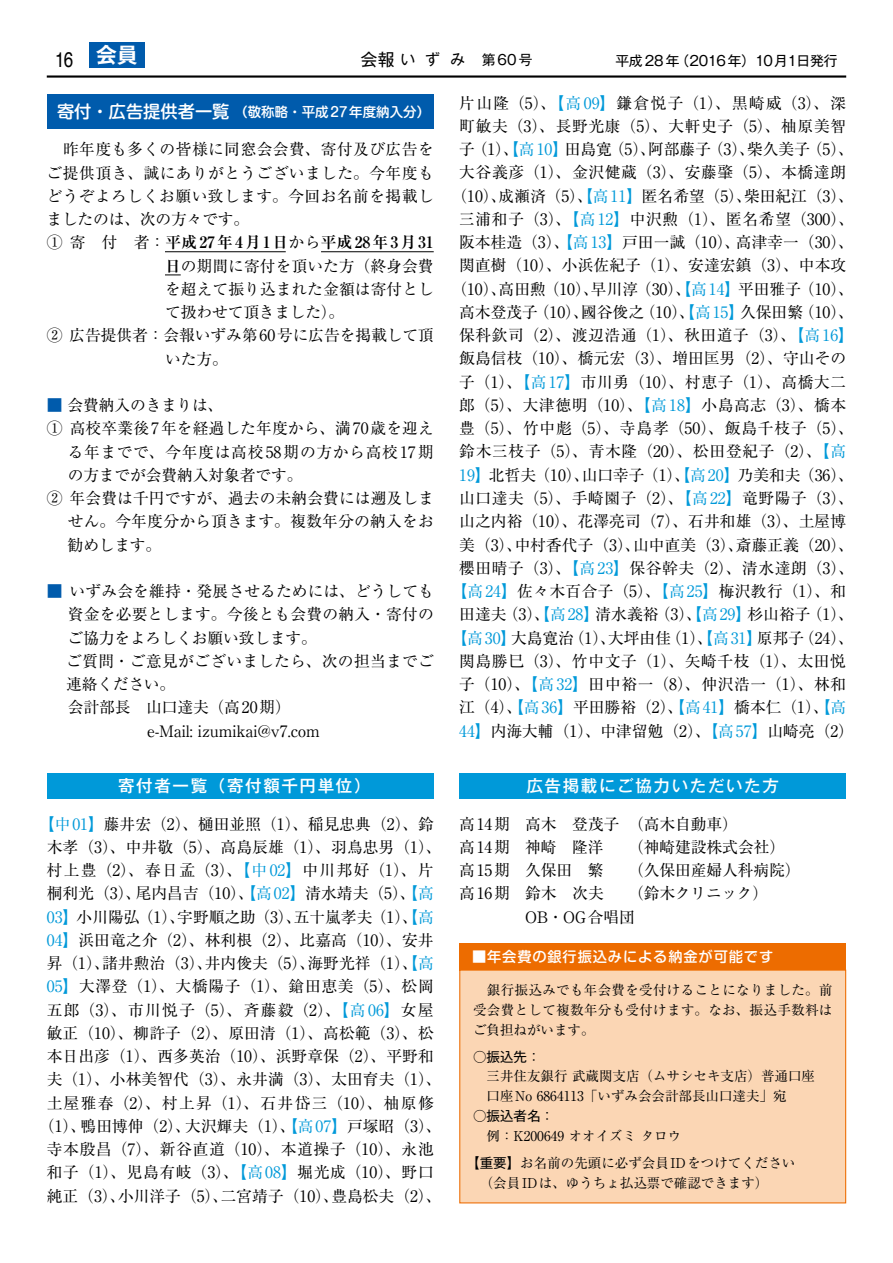
<style>
.page{position:relative;width:893px;height:1263px;background:#fff}
.page>*{position:absolute;margin:0;border:0;box-sizing:border-box;transform-origin:0 0}
.t1{font:21.3px "Helvetica";color:#000;scale:.8 1}
.t2{font:700 21.3px "Gothic MB101 Pro De";color:#fff}
.t3{font:500 16.5px "Gothic MB101 Pro";letter-spacing:.1em;color:#fff}
.t4{font:15.75px/23.2px "Ryumin Pro";letter-spacing:.005em;color:#000;text-align:center}
.t5{font:15.75px "Ryumin Pro";letter-spacing:.03em;color:#000}
.t6{font:700 15.75px "Ryumin Pro";letter-spacing:.13em;color:#000}
.t7{font:15.75px "Ryumin Pro";letter-spacing:.025em;color:#000}
.t8{font:15.75px "Ryumin Pro";letter-spacing:.045em;color:#000}
.t9{font:15.75px "Ryumin Pro";letter-spacing:-.015em;color:#000}
.t10{font:500 14.25px "Shin M Go Pro";letter-spacing:.06em;color:#fff}
.t11{font:13.8px "Gothic MB101 Pro";letter-spacing:.005em;color:#000}
.t12{font:13.5px/20px "Ryumin Pro";color:#000}
.t13{font:500 13.5px "Shin M Go Pro";color:#fff}
.t14{font:13.5px "Gothic MB101 Pro";color:#000}
.s1{font-size:17.25px}
.s2{font-size:16.95px}
.s3{font-size:14.85px}
.s4{color:#0099d9}
.s5{font-weight:400}
.s6{font-weight:700}
.s7{color:#005bac}
.s8{font-family:"Gothic MB101 Pro"}
</style>
<div class="page">
<hr style="left:47px;top:75px;width:799px;height:3px;background:#000">
<div style="left:89px;top:43px;width:56px;height:25px;background:#005bac"></div>
<hr style="left:165px;top:251px;width:121px;height:1px;background:#000">
<svg style="left:165px;top:275px;width:16px;height:1px"></svg>
<hr style="left:321px;top:251px;width:113px;height:1px;background:#000">
<div style="left:47px;top:95px;width:387px;height:34px;background:#005bac"></div>
<div style="left:47px;top:773px;width:387px;height:25px;background:#0099d9"></div>
<div style="left:459px;top:773px;width:387px;height:25px;background:#0099d9"></div>
<div style="left:459px;top:943px;width:387px;height:28px;background:#ed6c00"></div>
<div style="left:460px;top:970px;width:386px;height:233px;background:#fbd6b4"></div>
<div style="left:459px;top:969px;width:387px;height:234px;border:1px solid #ed6c00"></div>
<h1 class="t2" style="left:96px;top:38px;width:44px">会員</h1>
<p class="t13" style="left:57px;top:101px;width:375px"><span class="s1">寄付・広告提供者一覧</span> （敬称略・平成27年度納入分）</p>
<h1 class="t1" style="left:55px;top:43px;width:24px">16</h1>
<p class="t11" style="left:360px;top:48px;width:174px"><span class="s2">会報</span> <span class="s3">い ず み</span> 第60号</p>
<p class="t11" style="left:615px;top:50px;width:224px">平成28年（2016年）10月１日発行</p>
<p class="t4" style="left:451px;top:90px;width:404px">片山隆（5）、<span class="s4">【高 09】</span>鎌倉悦子（1）、黒崎威（3）、深町敏夫（3）、長野光康（5）、大軒史子（5）、柚原美智子（1）、<span class="s4">【高10】</span>田島寛（5）、阿部藤子（3）、柴久美子（5）、大谷義彦（1）、金沢健蔵（3）、安藤肇（5）、本橋達朗（10）、成瀬済（5）、<span class="s4">【高11】</span>匿名希望（5）、柴田紀江（3）、三浦和子（3）、<span class="s4">【高12】</span>中沢勲（1）、匿名希望（300）、阪本桂造（3）、<span class="s4">【高13】</span>戸田一誠（10）、高津幸一（30）、関直樹（10）、小浜佐紀子（1）、安達宏鎮（3）、中本攻（10）、高田勲（10）、早川淳（30）、<span class="s4">【高14】</span>平田雅子（10）、高木登茂子（10）、國谷俊之（10）、<span class="s4">【高15】</span>久保田繁（10）、保科欽司（2）、渡辺浩通（1）、秋田道子（3）、<span class="s4">【高16】</span>飯島信枝（10）、橋元宏（3）、増田匡男（2）、守山その子（1）、<span class="s4">【高17】</span>市川勇（10）、村恵子（1）、高橋大二郎（5）、大津徳明（10）、<span class="s4">【高18】</span>小島高志（3）、橋本豊（5）、竹中彪（5）、寺島孝（50）、飯島千枝子（5）、鈴木三枝子（5）、青木隆（20）、松田登紀子（2）、<span class="s4">【高19】</span>北哲夫（10）、山口幸子（1）、<span class="s4">【高20】</span>乃美和夫（36）、山口達夫（5）、手崎園子（2）、<span class="s4">【高22】</span>竜野陽子（3）、山之内裕（10）、花澤亮司（7）、石井和雄（3）、土屋博美（3）、中村香代子（3）、山中直美（3）、斎藤正義（20）、櫻田晴子（3）、<span class="s4">【高23】</span>保谷幹夫（2）、清水達朗（3）、<span class="s4">【高24】</span>佐々木百合子（5）、<span class="s4">【高25】</span>梅沢教行（1）、和田達夫（3）、<span class="s4">【高28】</span>清水義裕（3）、<span class="s4">【高29】</span>杉山裕子（1）、<span class="s4">【高30】</span>大島寛治（1）、大坪由佳（1）、<span class="s4">【高31】</span>原邦子（24）、関島勝巳（3）、竹中文子（1）、矢崎千枝（1）、太田悦子（10）、<span class="s4">【高32】</span>田中裕一（8）、仲沢浩一（1）、林和江（4）、<span class="s4">【高36】</span>平田勝裕（2）、<span class="s4">【高41】</span>橋本仁（1）、<span class="s4">【高44】</span>内海大輔（1）、中津留勉（2）、<span class="s4">【高57】</span>山崎亮（2）</p>
<p class="t5" style="left:47px;top:137px;width:389px">　昨年度も多くの皆様に同窓会会費、寄付及び広告を</p>
<p class="t5" style="left:47px;top:160px;width:389px">ご提供頂き、誠にありがとうございました。今年度も</p>
<p class="t7" style="left:47px;top:184px;width:389px">どうぞよろしくお願い致します。今回お名前を掲載し</p>
<p class="t4" style="left:47px;top:207px;width:204px">ましたのは、次の方々です。</p>
<p class="t6" style="left:47px;top:230px;width:388px"><span class="s5">① 寄　付　者：</span>平成27年4月1日<span class="s5">から</span>平成28年3月31</p>
<p class="t4" style="left:165px;top:253px;width:270px"><span class="s6">日</span>の期間に寄付を頂いた方（終身会費</p>
<p class="t4" style="left:165px;top:276px;width:270px">を超えて振り込まれた金額は寄付とし</p>
<p class="t4" style="left:165px;top:300px;width:181px">て扱わせて頂きました）。</p>
<p class="t4" style="left:47px;top:323px;width:388px">② 広告提供者：会報いずみ第60号に広告を掲載して頂</p>
<p class="t4" style="left:165px;top:346px;width:64px">いた方。</p>
<p class="t4" style="left:47px;top:393px;width:178px"><span class="s7">■</span> 会費納入のきまりは、</p>
<p class="t4" style="left:47px;top:416px;width:389px">① 高校卒業後7年を経過した年度から、満70歳を迎え</p>
<p class="t8" style="left:68px;top:439px;width:368px">る年までで、今年度は高校58期の方から高校17期</p>
<p class="t4" style="left:68px;top:462px;width:236px">の方までが会費納入対象者です。</p>
<p class="t4" style="left:47px;top:486px;width:389px">② 年会費は千円ですが、過去の未納会費には遡及しま</p>
<p class="t4" style="left:68px;top:509px;width:368px">せん。今年度分から頂きます。複数年分の納入をお</p>
<p class="t4" style="left:68px;top:532px;width:95px">勧めします。</p>
<p class="t4" style="left:47px;top:579px;width:389px"><span class="s7">■</span> いずみ会を維持・発展させるためには、どうしても</p>
<p class="t4" style="left:68px;top:602px;width:368px">資金を必要とします。今後とも会費の納入・寄付の</p>
<p class="t9" style="left:68px;top:625px;width:251px">ご協力をよろしくお願い致します。</p>
<p class="t4" style="left:66px;top:648px;width:369px">ご質問・ご意見がございましたら、次の担当までご</p>
<p class="t4" style="left:66px;top:672px;width:111px">連絡ください。</p>
<p class="t4" style="left:68px;top:695px;width:225px">会計部長　山口達夫（高20期）</p>
<p class="t4" style="left:147px;top:718px;width:174px">e-Mail: izumikai@v7.com</p>
<p class="t3" style="left:118px;top:772px;width:254px">寄付者一覧（寄付額千円単位）</p>
<p class="t3" style="left:526px;top:772px;width:254px">広告掲載にご協力いただいた方</p>
<p class="t4" style="left:39px;top:811px;width:404px"><span class="s4">【中01】</span>藤井宏（2）、樋田並照（1）、稲見忠典（2）、鈴木孝（3）、中井敬（5）、高島辰雄（1）、羽鳥忠男（1）、村上豊（2）、春日孟（3）、<span class="s4">【中 02】</span>中川邦好（1）、片桐利光（3）、尾内昌吉（10）、<span class="s4">【高02】</span>清水靖夫（5）、<span class="s4">【高03】</span>小川陽弘（1）、宇野順之助（3）、五十嵐孝夫（1）、<span class="s4">【高04】</span>浜田竜之介（2）、林利根（2）、比嘉高（10）、安井昇（1）、諸井勲治（3）、井内俊夫（5）、海野光祥（1）、<span class="s4">【高05】</span>大澤登（1）、大橋陽子（1）、鎗田恵美（5）、松岡五郎（3）、市川悦子（5）、斉藤毅（2）、<span class="s4">【高 06】</span>女屋敏正（10）、柳許子（2）、原田清（1）、高松範（3）、松本日出彦（1）、西多英治（10）、浜野章保（2）、平野和夫（1）、小林美智代（3）、永井満（3）、太田育夫（1）、土屋雅春（2）、村上昇（1）、石井岱三（10）、柚原修（1）、鴨田博伸（2）、大沢輝夫（1）、<span class="s4">【高07】</span>戸塚昭（3）、寺本殷昌（7）、新谷直道（10）、本道操子（10）、永池和子（1）、児島有岐（3）、<span class="s4">【高08】</span>堀光成（10）、野口純正（3）、小川洋子（5）、二宮靖子（10）、豊島松夫（2）、</p>
<p class="t4" style="left:459px;top:811px;width:280px;text-align:left">高14期 高木　登茂子 （高木自動車）高14期 神崎　隆洋</p>
<p class="t4" style="left:628px;top:834px;width:158px">（神崎建設株式会社）</p>
<p class="t4" style="left:459px;top:857px;width:146px">高15期 久保田　繁</p>
<p class="t4" style="left:628px;top:857px;width:174px">（久保田産婦人科病院）</p>
<p class="t4" style="left:459px;top:881px;width:146px">高16期 鈴木　次夫</p>
<p class="t4" style="left:525px;top:881px;width:245px;text-align:left;text-indent:103px">（鈴木クリニック）<br>OB・OG合唱団</p>
<p class="t10" style="left:472px;top:945px;width:303px">■年会費の銀行振込みによる納金が可能です</p>
<p class="t12" style="left:473px;top:979px;width:361px;text-align:justify">　銀行振込みでも年会費を受付けることになりました。前受会費として複数年分も受付けます。なお、振込手数料はご負担ねがいます。</p>
<p class="t14" style="left:473px;top:1045px;width:69px">○振込先：</p>
<p class="t12" style="left:473px;top:1065px;width:343px">　三井住友銀行武蔵関支店（ムサシセキ支店）普通口座　口座No 6864113「いずみ会会計部長山口達夫」宛</p>
<p class="t14" style="left:473px;top:1105px;width:82px">○振込者名：</p>
<p class="t12" style="left:466px;top:1122px;width:331px;line-height:26.2px;text-indent:7px">　例：K200649 オオイズミタロウ<br><span class="s8">【重要】</span>お名前の先頭に必ず会員IDをつけてください</p>
<p class="t12" style="left:473px;top:1172px;width:297px">　（会員IDは、ゆうちょ払込票で確認できます）</p>
</div>
